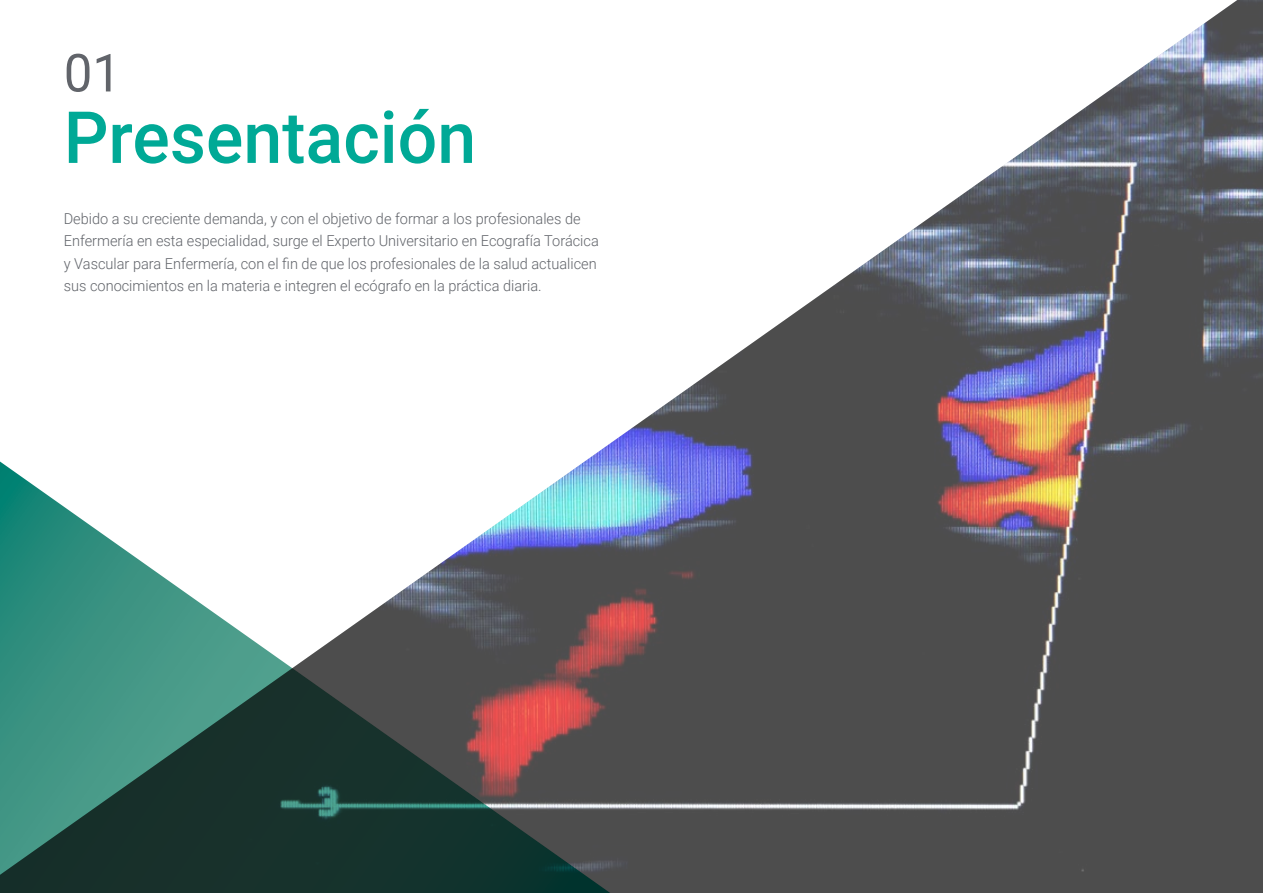
<style>
.page{position:relative;width:1263px;height:893px;background:#fff}
.page>*{position:absolute;margin:0;border:0;box-sizing:border-box;transform-origin:0 0}
.t1{font:500 72px "Roboto";color:#00a996}
.t2{font:52.5px "Roboto";color:#61646a}
.t3{font:300 15px/22.5px "Roboto";color:#61646a}
</style>
<div class="page">
<img style="left:606px;top:0;width:657px;height:893px">
<svg style="left:0;top:446px;width:640px;height:447px"></svg>
<h2 class="t2" style="left:64px;top:36px;width:59px">01</h2>
<h1 class="t1" style="left:64px;top:87px;width:414px">Presentación</h1>
<p class="t3" style="left:64px;top:207px;width:536px">Debido a su creciente demanda, y con el objetivo de formar a los profesionales de Enfermería en esta especialidad, surge el Experto Universitario en Ecografía Torácica y Vascular para Enfermería, con el fin de que los profesionales de la salud actualicen sus conocimientos en la materia e integren el ecógrafo en la práctica diaria.</p>
</div>
